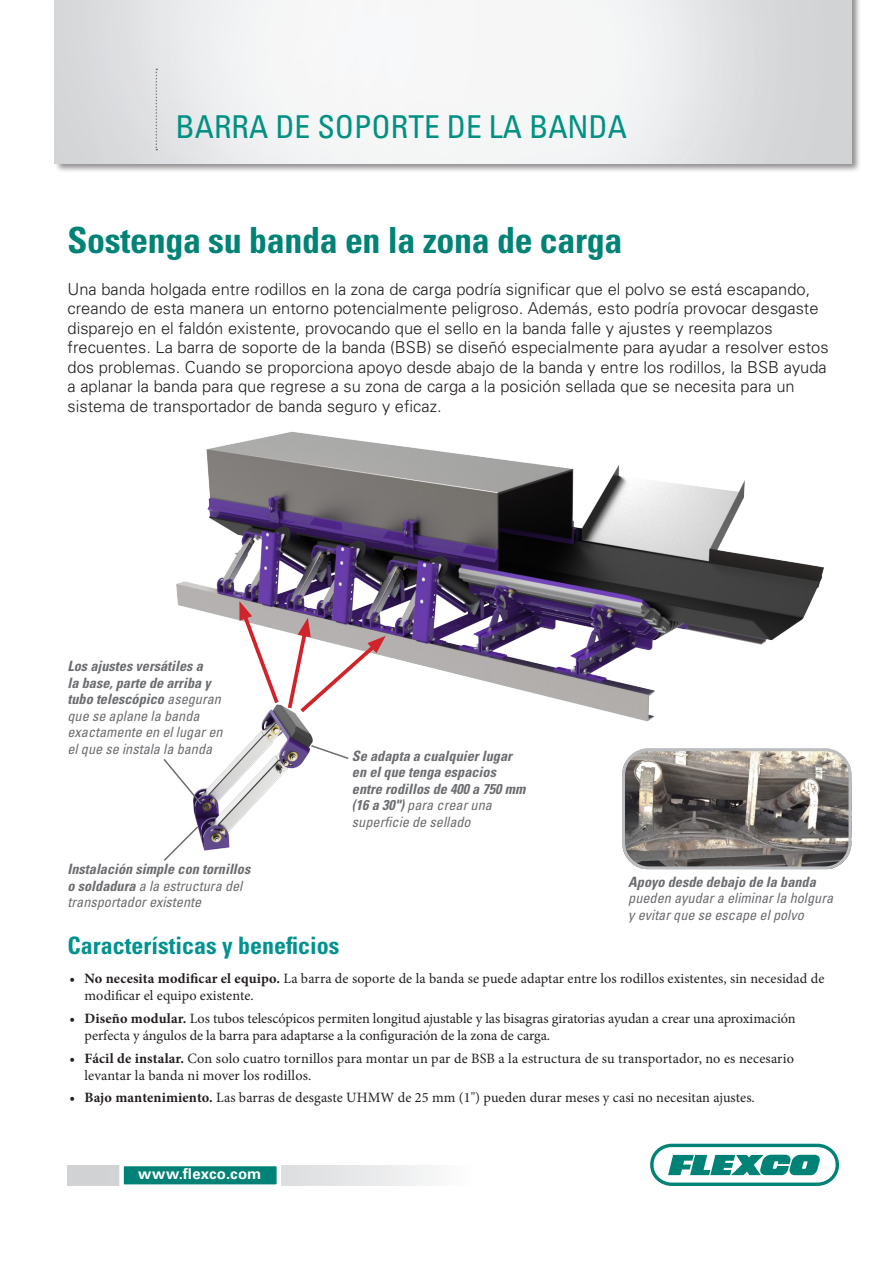
<style>
.page{position:relative;width:893px;height:1263px;background:#fff}
.page>*{position:absolute;margin:0;border:0;box-sizing:border-box;transform-origin:0 0}
.main_hdr{font:700 condensed 36px "Univers LT Std";letter-spacing:-.01em;color:#008376}
.t1{font:condensed 31.5px "Univers LT Std";color:#009183}
.BODY_COPY_sidebar_hdr{font:700 condensed 24px "Univers LT Std";color:#009290}
.product_hdr{font:300 16.5px/19.5px "Univers LT Std";color:#231f20}
.t2{font:700 15.6px "Univers LT Std";letter-spacing:.02em;color:#fff}
.t3{font:700 15px "Univers LT Std";letter-spacing:.02em;color:#fff}
.t4{font:14.25px/17.1px "Minion Pro";color:#231f20}
.captions_Left_Aligned{font:italic condensed 14.25px/16.5px "Univers LT Std";color:#6c6d70}
.captions_Left_Aligned-2{font:italic 700 condensed 14.25px/16.5px "Univers LT Std";color:#6c6d70}
.s1{font-weight:700}
.s2{font-weight:400}
</style>
<div class="page">
<div style="left:54px;top:0;width:808px;height:174px;background:#231f20;opacity:.5"></div>
<img style="left:55px;top:0;width:796px;height:164px">
<svg style="left:650px;top:1144px;width:189px;height:42px"></svg>
<svg style="left:68px;top:1165px;width:362px;height:20px"></svg>
<div style="left:119px;top:1162px;width:162px;height:27px;background:#008376;border:4px solid #fff"></div>
<svg style="left:156px;top:69px;width:1px;height:81px"></svg>
<img style="left:622px;top:752px;width:229px;height:117px">
<div style="left:622px;top:748px;width:229px;height:121px;border:3px solid #bcbdc0;border-radius:26px"></div>
<img style="left:176px;top:432px;width:648px;height:290px">
<img style="left:180px;top:700px;width:139px;height:151px">
<svg style="left:310px;top:744px;width:39px;height:16px"></svg>
<svg style="left:163px;top:757px;width:40px;height:49px"></svg>
<svg style="left:163px;top:825px;width:37px;height:36px"></svg>
<svg style="left:239px;top:601px;width:147px;height:115px"></svg>
<p class="t1" style="left:176px;top:106px;width:453px">BARRA DE SOPORTE DE LA BANDA</p>
<p class="main_hdr" style="left:68px;top:218px;width:556px">Sostenga su banda en la zona de carga</p>
<p class="product_hdr" style="left:68px;top:279px;width:763px">Una banda holgada entre rodillos en la zona de carga podría significar que el polvo se está escapando, creando de esta manera un entorno potencialmente peligroso. Además, esto podría provocar desgaste disparejo en el faldón existente, provocando que el sello en la banda falle y ajustes y reemplazos frecuentes. La barra de soporte de la banda (BSB) se diseñó especialmente para ayudar a resolver estos dos problemas. Cuando se proporciona apoyo desde abajo de la banda y entre los rodillos, la BSB ayuda a aplanar la banda para que regrese a su zona de carga a la posición sellada que se necesita para un sistema de transportador de banda seguro y eficaz.</p>
<p class="captions_Left_Aligned" style="left:68px;top:658px;width:157px"><span class="s1">Los ajustes versátiles a<br>la base, parte de arriba y tubo telescópico</span> aseguran que se aplane la banda exactamente en el lugar en el que se instala la banda</p>
<p class="captions_Left_Aligned-2" style="left:68px;top:861px;width:184px">Instalación simple con tornillos o soldadura <span class="s2">a la estructura del transportador existente</span></p>
<p class="captions_Left_Aligned-2" style="left:352px;top:748px;width:175px">Se adapta a cualquier lugar en el que tenga espacios entre rodillos de 400 a 750 mm (16 a 30") <span class="s2">para crear una superficie de sellado</span></p>
<p class="captions_Left_Aligned" style="left:628px;top:873px;width:206px"><span class="s1">Apoyo desde debajo de la banda </span>pueden ayudar a eliminar la holgura y evitar que se escape el polvo</p>
<p class="BODY_COPY_sidebar_hdr" style="left:68px;top:931px;width:273px">Características y beneficios</p>
<p class="t4" style="left:85px;top:970px;width:741px;text-indent:-15px"><span class="s1">• No necesita modificar el equipo.</span> La barra de soporte de la banda se puede adaptar entre los rodillos existentes, sin necesidad de modificar el equipo existente.</p>
<p class="t4" style="left:85px;top:1010px;width:713px;text-indent:-15px"><span class="s1">• Diseño modular.</span> Los tubos telescópicos permiten longitud ajustable y las bisagras giratorias ayudan a crear una aproximación perfecta y ángulos de la barra para adaptarse a la configuración de la zona de carga.</p>
<p class="t4" style="left:85px;top:1049px;width:711px;text-indent:-15px"><span class="s1">• Fácil de instalar.</span> Con solo cuatro tornillos para montar un par de BSB a la estructura de su transportador, no es necesario levantar la banda ni mover los rodillos.</p>
<p class="t4" style="left:70px;top:1089px;width:687px"><span class="s1">• Bajo mantenimiento.</span> Las barras de desgaste UHMW de 25 mm (1") pueden durar meses y casi no necesitan ajustes.</p>
<p class="t3" style="left:138px;top:1165px;width:125px">www.flexco.com</p>
<p class="t2" style="left:125px;top:1166px;width:130px">www.flexco.com</p>
</div>
